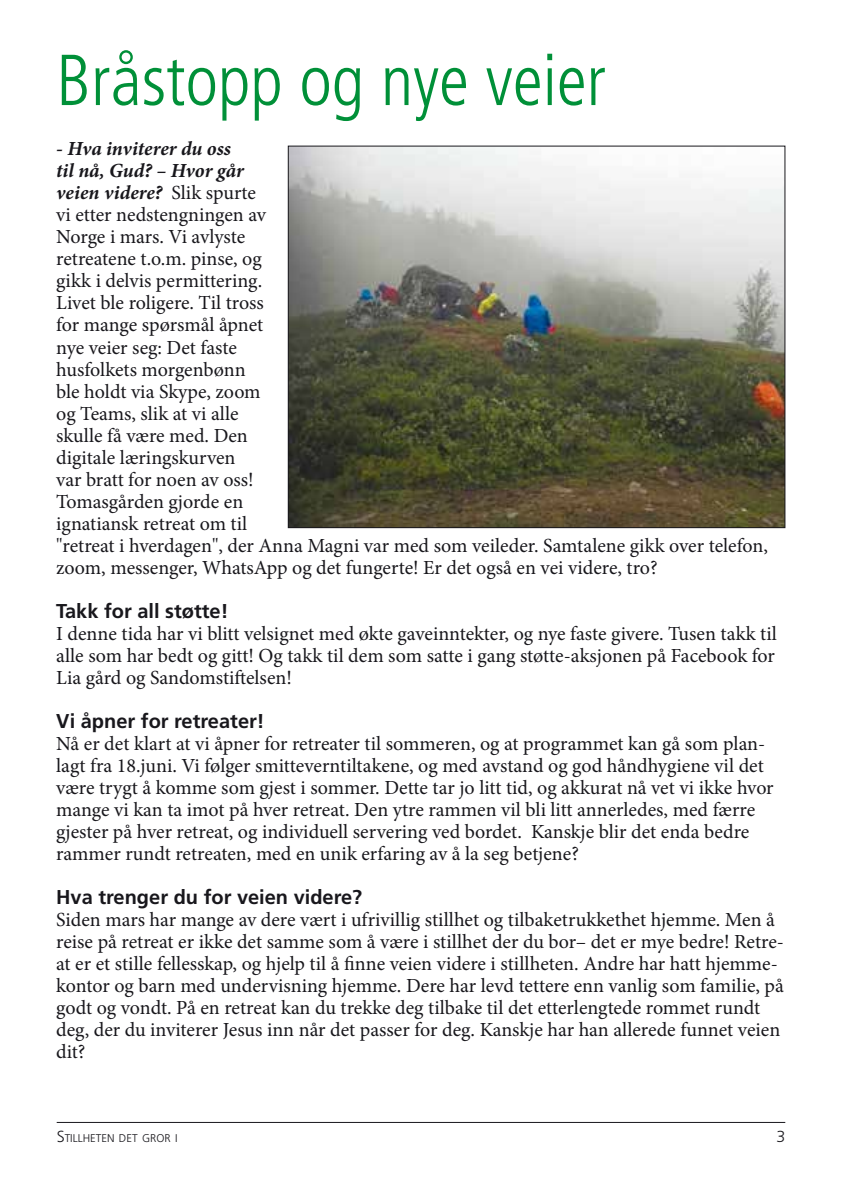
<style>
.page{position:relative;width:842px;height:1191px;background:#fff}
.page>*{position:absolute;margin:0;border:0;box-sizing:border-box;transform-origin:0 0}
.t1{font:300 condensed 72px "Frutiger";color:#009038}
.t2{font:20px/22px "Minion Pro";color:#18171c}
.t3{font:700 20px "Frutiger";color:#18171c}
.t4{font:300 16px "Frutiger";color:#18171c}
.t5{font:300 11.2px "Frutiger";color:#18171c}
.s1{font-weight:700;font-style:italic}
.s2{font-size:16px}
</style>
<div class="page">
<hr style="left:57px;top:1122px;width:728px;height:1px;background:#18171c">
<img style="left:290px;top:148px;width:493px;height:378px">
<h1 class="t1" style="left:56px;top:39px;width:551px">Bråstopp og nye veier</h1>
<p class="t2" style="left:56px;top:138px;width:713px"><span class="s1">- Hva inviterer du oss<br>til nå, Gud? – Hvor går<br>veien videre?</span> Slik spurte<br>vi etter nedstengningen av<br>Norge i mars. Vi avlyste<br>retreatene t.o.m. pinse, og<br>gikk i delvis permittering.<br>Livet ble roligere. Til tross<br>for mange spørsmål åpnet<br>nye veier seg: Det faste<br>husfolkets morgenbønn<br>ble holdt via Skype, zoom<br>og Teams, slik at vi alle<br>skulle få være med. Den<br>digitale læringskurven<br>var bratt for noen av oss!<br>Tomasgården gjorde en<br>ignatiansk retreat om til<br>"retreat i hverdagen", der Anna Magni var med som veileder. Samtalene gikk over telefon, zoom, messenger, WhatsApp og det fungerte! Er det også en vei videre, tro?</p>
<p class="t3" style="left:56px;top:599px;width:174px">Takk for all støtte!</p>
<p class="t2" style="left:56px;top:622px;width:722px;text-align:justify">I denne tida har vi blitt velsignet med økte gaveinntekter, og nye faste givere. Tusen takk til alle som har bedt og gitt! Og takk til dem som satte i gang støtte-aksjonen på Facebook for Lia gård og Sandomstiftelsen!</p>
<p class="t3" style="left:56px;top:709px;width:210px">Vi åpner for retreater!</p>
<p class="t2" style="left:56px;top:732px;width:719px">Nå er det klart at vi åpner for retreater til sommeren, og at programmet kan gå som plan&shy;lagt fra 18.juni. Vi følger smitteverntiltakene, og med avstand og god håndhygiene vil det være trygt å komme som gjest i sommer. Dette tar jo litt tid, og akkurat nå vet vi ikke hvor mange vi kan ta imot på hver retreat. Den ytre rammen vil bli litt annerledes, med færre gjester på hver retreat, og individuell servering ved bordet. Kanskje blir det enda bedre rammer rundt retreaten, med en unik erfaring av å la seg betjene?</p>
<p class="t3" style="left:56px;top:885px;width:308px">Hva trenger du for veien videre?</p>
<p class="t2" style="left:56px;top:908px;width:729px">Siden mars har mange av dere vært i ufrivillig stillhet og tilbaketrukkethet hjemme. Men å reise på retreat er ikke det samme som å være i stillhet der du bor– det er mye bedre! Retre&shy;at er et stille fellesskap, og hjelp til å finne veien videre i stillheten. Andre har hatt hjemme&shy;kontor og barn med undervisning hjemme. Dere har levd tettere enn vanlig som familie, på godt og vondt. På en retreat kan du trekke deg tilbake til det etterlengtede rommet rundt deg, der du inviterer Jesus inn når det passer for deg. Kanskje har han allerede funnet veien dit?</p>
<p class="t5" style="left:57px;top:1131px;width:122px"><span class="s2">S</span>TILLHETEN DET GROR I</p>
<p class="t4" style="left:776px;top:1127px;width:10px">3</p>
</div>
